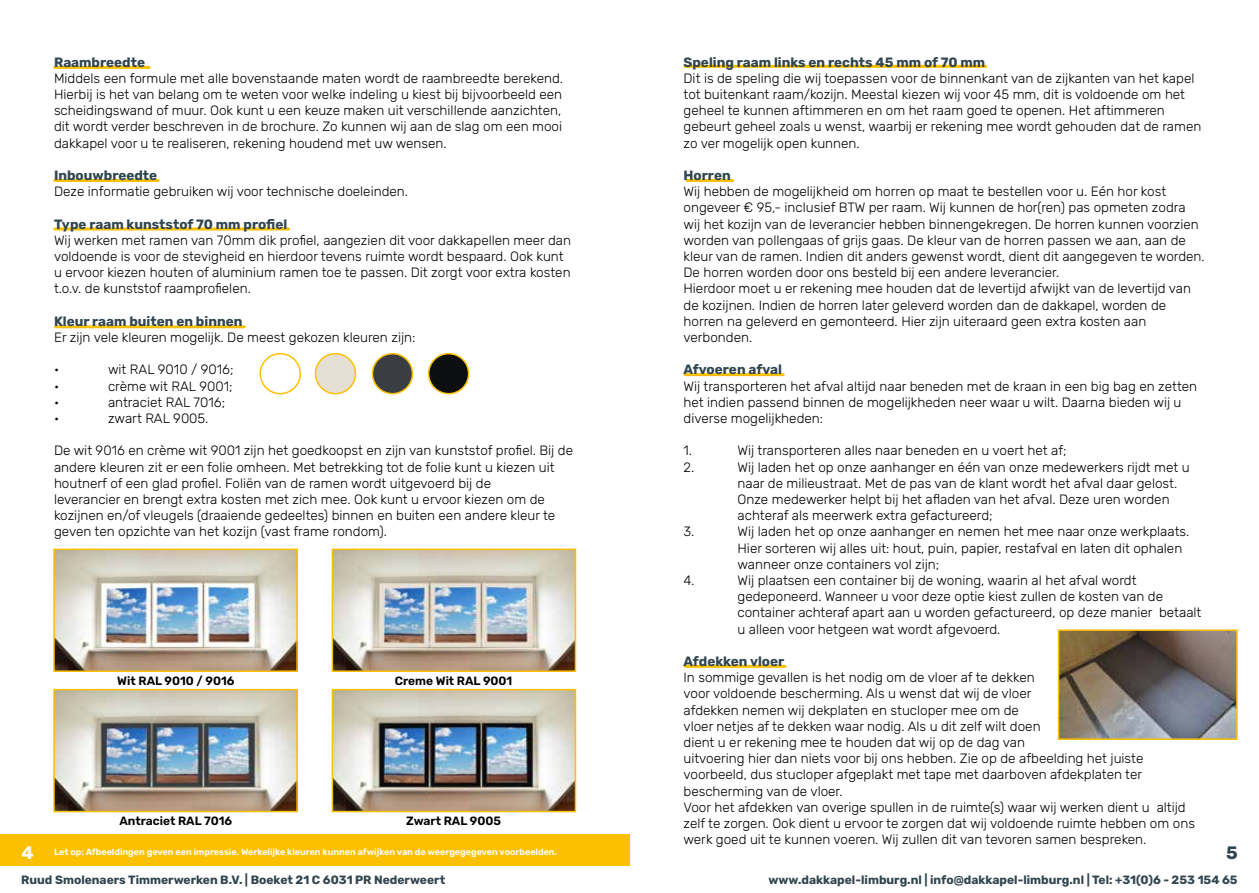
<style>
.page{position:relative;width:1259px;height:893px;background:#fff}
.page>*{position:absolute;margin:0;border:0;box-sizing:border-box;transform-origin:0 0}
.t1{font:700 18px "Rubik";color:#fff}
.t2{font:700 18px "Rubik";color:#30454f}
.t3{font:300 13.5px/16.2px "Rubik";color:#000}
.t4{font:700 13.5px "Rubik";color:#30454f}
.t5{font:700 12px "Rubik";color:#30454f}
.t6{font:600 12px "Rubik";color:#000}
.t7{font:600 9px "Rubik";color:#fff}
</style>
<div class="page">
<hr style="left:685px;top:65px;width:300px;height:3px;background:#fcc002">
<hr style="left:687px;top:179px;width:45px;height:3px;background:#fcc002">
<hr style="left:685px;top:373px;width:98px;height:3px;background:#fcc002">
<hr style="left:685px;top:665px;width:100px;height:3px;background:#fcc002">
<hr style="left:55px;top:66px;width:94px;height:3px;background:#fcc002">
<hr style="left:55px;top:179px;width:103px;height:3px;background:#fcc002">
<hr style="left:55px;top:227px;width:233px;height:3px;background:#fcc002">
<hr style="left:56px;top:325px;width:188px;height:3px;background:#fcc002">
<div style="left:0;top:835px;width:629px;height:31px;background:#fcc002"></div>
<img style="left:56px;top:552px;width:239px;height:117px">
<div style="left:53px;top:549px;width:245px;height:123px;border:2px solid #fcc002"></div>
<img style="left:335px;top:552px;width:238px;height:117px">
<div style="left:332px;top:549px;width:244px;height:123px;border:2px solid #fcc002"></div>
<img style="left:56px;top:692px;width:239px;height:117px">
<div style="left:53px;top:689px;width:245px;height:123px;border:2px solid #fcc002"></div>
<img style="left:335px;top:692px;width:238px;height:117px">
<div style="left:332px;top:689px;width:244px;height:123px;border:2px solid #fcc002"></div>
<div style="left:259px;top:353px;width:42px;height:41px;border:2px solid #fcc002;border-radius:50%"></div>
<div style="left:315px;top:354px;width:40px;height:40px;background:#e6e0d4;border-radius:50%"></div>
<div style="left:315px;top:353px;width:41px;height:41px;border:2px solid #fcc002;border-radius:50%"></div>
<div style="left:372px;top:354px;width:40px;height:40px;background:#3a3e42;border-radius:50%"></div>
<div style="left:372px;top:353px;width:41px;height:41px;border:2px solid #fcc002;border-radius:50%"></div>
<div style="left:428px;top:354px;width:40px;height:40px;background:#0d0e10;border-radius:50%"></div>
<div style="left:428px;top:353px;width:41px;height:41px;border:2px solid #fcc002;border-radius:50%"></div>
<img style="left:1060px;top:632px;width:174px;height:105px">
<div style="left:1057px;top:629px;width:180px;height:111px;border:2px solid #fcc002"></div>
<p class="t4" style="left:54px;top:54px;width:93px">Raambreedte</p>
<p class="t3" style="left:54px;top:71px;width:510px">Middels een formule met alle bovenstaande maten wordt de raambreedte berekend.<br>Hierbij is het van belang om te weten voor welke indeling u kiest bij bijvoorbeeld een scheidingswand of muur. Ook kunt u een keuze maken uit verschillende aanzichten, dit wordt verder beschreven in de brochure. Zo kunnen wij aan de slag om een mooi dakkapel voor u te realiseren, rekening houdend met uw wensen.</p>
<p class="t4" style="left:54px;top:167px;width:105px">Inbouwbreedte</p>
<p class="t3" style="left:54px;top:184px;width:355px">Deze informatie gebruiken wij voor technische doeleinden.</p>
<p class="t4" style="left:54px;top:216px;width:235px">Type raam kunststof 70 mm profiel</p>
<p class="t3" style="left:54px;top:233px;width:518px">Wij werken met ramen van 70mm dik profiel, aangezien dit voor dakkapellen meer dan voldoende is voor de stevigheid en hierdoor tevens ruimte wordt bespaard. Ook kunt u ervoor kiezen houten of aluminium ramen toe te passen. Dit zorgt voor extra kosten t.o.v. de kunststof raamprofielen.</p>
<p class="t4" style="left:54px;top:313px;width:190px">Kleur raam buiten en binnen</p>
<p class="t3" style="left:54px;top:330px;width:363px">Er zijn vele kleuren mogelijk. De meest gekozen kleuren zijn:</p>
<p class="t3" style="left:54px;top:362px;width:7px">•</p>
<p class="t3" style="left:108px;top:362px;width:127px">wit RAL 9010 / 9016;</p>
<p class="t3" style="left:54px;top:378px;width:7px">•</p>
<p class="t3" style="left:108px;top:378px;width:126px">crème wit RAL 9001;</p>
<p class="t3" style="left:54px;top:395px;width:7px">•</p>
<p class="t3" style="left:108px;top:395px;width:119px">antraciet RAL 7016;</p>
<p class="t3" style="left:54px;top:411px;width:7px">•</p>
<p class="t3" style="left:108px;top:411px;width:102px">zwart RAL 9005.</p>
<p class="t3" style="left:54px;top:443px;width:520px">De wit 9016 en crème wit 9001 zijn het goedkoopst en zijn van kunststof profiel. Bij de andere kleuren zit er een folie omheen. Met betrekking tot de folie kunt u kiezen uit houtnerf of een glad profiel. Foliën van de ramen wordt uitgevoerd bij de<br>leverancier en brengt extra kosten met zich mee. Ook kunt u ervoor kiezen om de kozijnen en/of vleugels (draaiende gedeeltes) binnen en buiten een andere kleur te geven ten opzichte van het kozijn (vast frame rondom).</p>
<p class="t6" style="left:117px;top:672px;width:119px">Wit RAL 9010 / 9016</p>
<p class="t6" style="left:395px;top:672px;width:119px">Creme Wit RAL 9001</p>
<h1 class="t1" style="left:22px;top:842px;width:14px">4</h1>
<p class="t6" style="left:119px;top:812px;width:114px">Antraciet RAL 7016</p>
<p class="t6" style="left:406px;top:812px;width:96px">Zwart RAL 9005</p>
<p class="t7" style="left:54px;top:845px;width:504px">Let op: Afbeeldingen geven een impressie. Werkelijke kleuren kunnen afwijken van de weergegegeven voorbeelden.</p>
<p class="t4" style="left:683px;top:54px;width:303px">Speling raam links en rechts 45 mm of 70 mm</p>
<p class="t3" style="left:683px;top:71px;width:519px">Dit is de speling die wij toepassen voor de binnenkant van de zijkanten van het kapel tot buitenkant raam/kozijn. Meestal kiezen wij voor 45 mm, dit is voldoende om het geheel te kunnen aftimmeren en om het raam goed te openen. Het aftimmeren gebeurt geheel zoals u wenst, waarbij er rekening mee wordt gehouden dat de ramen zo ver mogelijk open kunnen.</p>
<p class="t4" style="left:683px;top:167px;width:49px">Horren</p>
<p class="t3" style="left:683px;top:184px;width:523px">Wij hebben de mogelijkheid om horren op maat te bestellen voor u. Eén hor kost ongeveer € 95,- inclusief BTW per raam. Wij kunnen de hor(ren) pas opmeten zodra wij het kozijn van de leverancier hebben binnengekregen. De horren kunnen voorzien worden van pollengaas of grijs gaas. De kleur van de horren passen we aan, aan de kleur van de ramen. Indien dit anders gewenst wordt, dient dit aangegeven te worden.<br>De horren worden door ons besteld bij een andere leverancier.<br>Hierdoor moet u er rekening mee houden dat de levertijd afwijkt van de levertijd van de kozijnen. Indien de horren later geleverd worden dan de dakkapel, worden de horren na geleverd en gemonteerd. Hier zijn uiteraard geen extra kosten aan verbonden.</p>
<p class="t4" style="left:683px;top:362px;width:100px">Afvoeren afval</p>
<p class="t3" style="left:683px;top:378px;width:515px">Wij transporteren het afval altijd naar beneden met de kraan in een big bag en zetten het indien passend binnen de mogelijkheden neer waar u wilt. Daarna bieden wij u diverse mogelijkheden:</p>
<p class="t3" style="left:683px;top:443px;width:10px">1.</p>
<p class="t3" style="left:737px;top:443px;width:331px">Wij transporteren alles naar beneden en u voert het af;</p>
<p class="t3" style="left:683px;top:459px;width:12px">2.</p>
<p class="t3" style="left:737px;top:459px;width:454px">Wij laden het op onze aanhanger en één van onze medewerkers rijdt met u naar de milieustraat. Met de pas van de klant wordt het afval daar gelost.<br>Onze medewerker helpt bij het afladen van het afval. Deze uren worden achteraf als meerwerk extra gefactureerd;</p>
<p class="t3" style="left:683px;top:524px;width:12px">3.</p>
<p class="t3" style="left:737px;top:524px;width:453px">Wij laden het op onze aanhanger en nemen het mee naar onze werkplaats.<br>Hier sorteren wij alles uit: hout, puin, papier, restafval en laten dit ophalen wanneer onze containers vol zijn;</p>
<p class="t3" style="left:683px;top:573px;width:12px">4.</p>
<p class="t3" style="left:737px;top:573px;width:465px">Wij plaatsen een container bij de woning, waarin al het afval wordt gedeponeerd. Wanneer u voor deze optie kiest zullen de kosten van de container achteraf apart aan u worden gefactureerd, op deze manier betaalt u alleen voor hetgeen wat wordt afgevoerd.</p>
<p class="t4" style="left:683px;top:653px;width:102px">Afdekken vloer</p>
<p class="t3" style="left:683px;top:670px;width:513px">In sommige gevallen is het nodig om de vloer af te dekken<br>voor voldoende bescherming. Als u wenst dat wij de vloer<br>afdekken nemen wij dekplaten en stucloper mee om de<br>vloer netjes af te dekken waar nodig. Als u dit zelf wilt doen<br>dient u er rekening mee te houden dat wij op de dag van<br>uitvoering hier dan niets voor bij ons hebben. Zie op de afbeelding het juiste voorbeeld, dus stucloper afgeplakt met tape met daarboven afdekplaten ter bescherming van de vloer.<br>Voor het afdekken van overige spullen in de ruimte(s) waar wij werken dient u altijd zelf te zorgen. Ook dient u ervoor te zorgen dat wij voldoende ruimte hebben om ons werk goed uit te kunnen voeren. Wij zullen dit van tevoren samen bespreken.</p>
<h1 class="t2" style="left:1226px;top:842px;width:13px">5</h1>
<p class="t5" style="left:21px;top:873px;width:425px">Ruud Smolenaers Timmerwerken B.V. | Boeket 21 C 6031 PR Nederweert</p>
<p class="t5" style="left:768px;top:873px;width:471px">www.dakkapel-limburg.nl | info@dakkapel-limburg.nl | Tel: +31(0)6 - 253 154 65</p>
</div>
